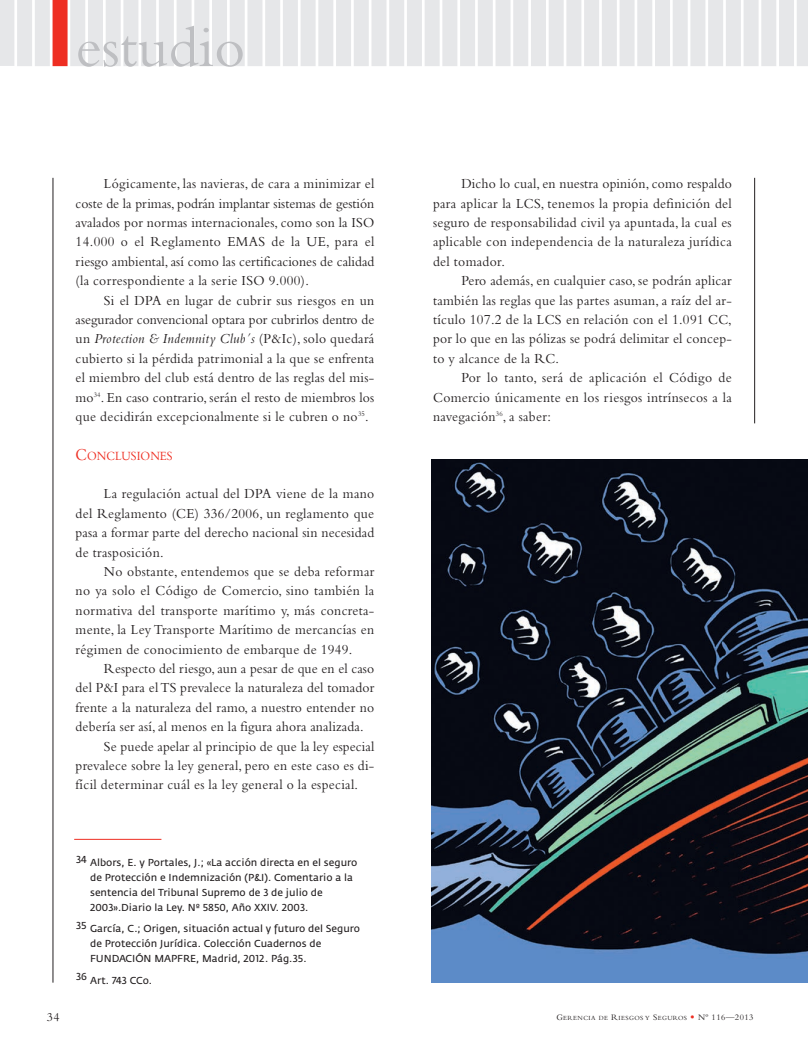
<style>
.page{position:relative;width:808px;height:1053px;background:#fff}
.page>*{position:absolute;margin:0;border:0;box-sizing:border-box;transform-origin:0 0}
.t1{font:60px "Bembo";color:#bebfc2}
.t2{font:14.38px "Bembo";letter-spacing:.02em;color:#231f20;scale:.95 1}
.t3{font:14.38px "Bembo";color:#231f20;scale:.95 1}
.t4{font:italic 14.38px "Bembo";letter-spacing:.025em;color:#231f20;scale:.95 1}
.t5{font:13.12px "Bembo";color:#ee2e22;scale:.9 1}
.t6{font:12.5px "Bembo";color:#231f20}
.t7{font:10px/15px "Fedra Sans";color:#231f20}
.t8{font:6.5px "Bembo";letter-spacing:.065em;color:#231f20}
.s1{font-style:normal}
.s2{font-size:17.5px}
.s3{font-size:8.75px}
.s4{font-family:"Goudy";font-size:8.75px;color:#ee2e22}
</style>
<div class="page">
<hr style="left:53px;top:178px;width:1px;height:804px;background:#231f20">
<hr style="left:754px;top:178px;width:1px;height:245px;background:#231f20">
<div style="left:17px;top:0;width:15px;height:66px;background:#e6e7e9"></div>
<div style="left:35px;top:0;width:15px;height:66px;background:#e6e7e9"></div>
<div style="left:53px;top:0;width:15px;height:66px;background:#ee2e22"></div>
<div style="left:70px;top:0;width:15px;height:66px;background:#e6e7e9"></div>
<div style="left:88px;top:0;width:15px;height:66px;background:#e6e7e9"></div>
<div style="left:106px;top:0;width:15px;height:66px;background:#e6e7e9"></div>
<div style="left:123px;top:0;width:15px;height:66px;background:#e6e7e9"></div>
<div style="left:141px;top:0;width:15px;height:66px;background:#e6e7e9"></div>
<div style="left:159px;top:0;width:15px;height:66px;background:#e6e7e9"></div>
<div style="left:177px;top:0;width:15px;height:66px;background:#e6e7e9"></div>
<div style="left:194px;top:0;width:15px;height:66px;background:#e6e7e9"></div>
<div style="left:212px;top:0;width:15px;height:66px;background:#e6e7e9"></div>
<div style="left:230px;top:0;width:15px;height:66px;background:#e6e7e9"></div>
<div style="left:247px;top:0;width:15px;height:66px;background:#e6e7e9"></div>
<div style="left:265px;top:0;width:15px;height:66px;background:#e6e7e9"></div>
<div style="left:283px;top:0;width:15px;height:66px;background:#e6e7e9"></div>
<div style="left:301px;top:0;width:15px;height:66px;background:#e6e7e9"></div>
<div style="left:318px;top:0;width:15px;height:66px;background:#e6e7e9"></div>
<div style="left:336px;top:0;width:15px;height:66px;background:#e6e7e9"></div>
<div style="left:354px;top:0;width:15px;height:66px;background:#e6e7e9"></div>
<div style="left:371px;top:0;width:15px;height:66px;background:#e6e7e9"></div>
<div style="left:389px;top:0;width:15px;height:66px;background:#e6e7e9"></div>
<div style="left:407px;top:0;width:15px;height:66px;background:#e6e7e9"></div>
<div style="left:425px;top:0;width:15px;height:66px;background:#e6e7e9"></div>
<div style="left:442px;top:0;width:15px;height:66px;background:#e6e7e9"></div>
<div style="left:460px;top:0;width:15px;height:66px;background:#e6e7e9"></div>
<div style="left:478px;top:0;width:15px;height:66px;background:#e6e7e9"></div>
<div style="left:495px;top:0;width:15px;height:66px;background:#e6e7e9"></div>
<div style="left:513px;top:0;width:15px;height:66px;background:#e6e7e9"></div>
<div style="left:531px;top:0;width:15px;height:66px;background:#e6e7e9"></div>
<div style="left:549px;top:0;width:15px;height:66px;background:#e6e7e9"></div>
<div style="left:566px;top:0;width:15px;height:66px;background:#e6e7e9"></div>
<div style="left:584px;top:0;width:15px;height:66px;background:#e6e7e9"></div>
<div style="left:602px;top:0;width:15px;height:66px;background:#e6e7e9"></div>
<div style="left:619px;top:0;width:15px;height:66px;background:#e6e7e9"></div>
<div style="left:637px;top:0;width:15px;height:66px;background:#e6e7e9"></div>
<div style="left:655px;top:0;width:15px;height:66px;background:#e6e7e9"></div>
<div style="left:673px;top:0;width:15px;height:66px;background:#e6e7e9"></div>
<div style="left:690px;top:0;width:15px;height:66px;background:#e6e7e9"></div>
<div style="left:708px;top:0;width:15px;height:66px;background:#e6e7e9"></div>
<div style="left:726px;top:0;width:15px;height:66px;background:#e6e7e9"></div>
<div style="left:743px;top:0;width:15px;height:66px;background:#e6e7e9"></div>
<div style="left:761px;top:0;width:15px;height:66px;background:#e6e7e9"></div>
<div style="left:797px;top:0;width:11px;height:66px;background:#e6e7e9"></div>
<div style="left:779px;top:0;width:15px;height:66px;background:#e6e7e9"></div>
<div style="left:0;top:0;width:14px;height:66px;background:#e6e7e9"></div>
<img style="left:432px;top:459px;width:376px;height:523px">
<hr style="left:74px;top:839px;width:87px;height:1px;background:#ee2e22">
<p class="t1" style="left:75px;top:27px;width:172px">estudio</p>
<p class="t2" style="left:104px;top:179px;width:286px">Lógicamente, las navieras, de cara a minimizar el</p>
<p class="t3" style="left:76px;top:198px;width:316px">coste de la primas, podrán implantar sistemas de gestión</p>
<p class="t2" style="left:76px;top:217px;width:316px">avalados por normas internacionales, como son la ISO</p>
<p class="t2" style="left:76px;top:237px;width:316px">14.000 o el Reglamento EMAS de la UE, para el</p>
<p class="t2" style="left:76px;top:256px;width:316px">riesgo ambiental, así como las certificaciones de calidad</p>
<p class="t2" style="left:76px;top:276px;width:247px">(la correspondiente a la serie ISO 9.000).</p>
<p class="t2" style="left:104px;top:295px;width:286px">Si el DPA en lugar de cubrir sus riesgos en un</p>
<p class="t3" style="left:76px;top:314px;width:316px">asegurador convencional optara por cubrirlos dentro de</p>
<p class="t4" style="left:76px;top:334px;width:316px"><span class="s1">un</span> Protection &amp; Indemnity Club´s <span class="s1">(P&amp;Ic), solo quedará</span></p>
<p class="t2" style="left:76px;top:353px;width:316px">cubierto si la pérdida patrimonial a la que se enfrenta</p>
<p class="t2" style="left:76px;top:372px;width:316px">el miembro del club está dentro de las reglas del mis-</p>
<p class="t2" style="left:76px;top:392px;width:316px">mo<sup>34</sup>. En caso contrario, serán el resto de miembros los</p>
<p class="t2" style="left:76px;top:411px;width:310px">que decidirán excepcionalmente si le cubren o no<sup>35</sup>.</p>
<p class="t5" style="left:76px;top:451px;width:109px"><span class="s2">C</span>ONCLUSIONES</p>
<p class="t2" style="left:104px;top:489px;width:286px">La regulación actual del DPA viene de la mano</p>
<p class="t2" style="left:76px;top:508px;width:316px">del Reglamento (CE) 336/2006, un reglamento que</p>
<p class="t2" style="left:76px;top:527px;width:316px">pasa a formar parte del derecho nacional sin necesidad</p>
<p class="t2" style="left:76px;top:547px;width:94px">de trasposición.</p>
<p class="t2" style="left:104px;top:566px;width:286px">No obstante, entendemos que se deba reformar</p>
<p class="t2" style="left:76px;top:586px;width:316px">no ya solo el Código de Comercio, sino también la</p>
<p class="t2" style="left:76px;top:605px;width:316px">normativa del transporte marítimo y, más concreta-</p>
<p class="t2" style="left:76px;top:624px;width:316px">mente, la Ley Transporte Marítimo de mercancías en</p>
<p class="t2" style="left:76px;top:644px;width:293px">régimen de conocimiento de embarque de 1949.</p>
<p class="t2" style="left:104px;top:663px;width:286px">Respecto del riesgo, aun a pesar de que en el caso</p>
<p class="t2" style="left:76px;top:682px;width:316px">del P&amp;I para el TS prevalece la naturaleza del tomador</p>
<p class="t2" style="left:76px;top:702px;width:316px">frente a la naturaleza del ramo, a nuestro entender no</p>
<p class="t2" style="left:76px;top:721px;width:305px">debería ser así, al menos en la figura ahora analizada.</p>
<p class="t2" style="left:104px;top:741px;width:286px">Se puede apelar al principio de que la ley especial</p>
<p class="t2" style="left:76px;top:760px;width:316px">prevalece sobre la ley general, pero en este caso es di-</p>
<p class="t2" style="left:76px;top:779px;width:299px">fícil determinar cuál es la ley general o la especial.</p>
<p class="t7" style="left:90px;top:855px;width:269px;text-indent:-14px">34 Albors, E. y Portales, J.; «La acción directa en el seguro de Protección e Indemnización (P&amp;I). Comentario a la sentencia del Tribunal Supremo de 3 de julio de 2003».Diario la Ley. Nº 5850, Año XXIV. 2003.</p>
<p class="t7" style="left:90px;top:922px;width:271px;text-indent:-14px">35 García, C.; Origen, situación actual y futuro del Seguro de Protección Jurídica. Colección Cuadernos de<br>FUNDACIÓN MAPFRE, Madrid, 2012. Pág.35.</p>
<p class="t7" style="left:76px;top:973px;width:77px">36 Art. 743 CCo.</p>
<p class="t2" style="left:461px;top:179px;width:286px">Dicho lo cual, en nuestra opinión, como respaldo</p>
<p class="t2" style="left:433px;top:198px;width:316px">para aplicar la LCS, tenemos la propia definición del</p>
<p class="t2" style="left:433px;top:217px;width:316px">seguro de responsabilidad civil ya apuntada, la cual es</p>
<p class="t2" style="left:433px;top:237px;width:316px">aplicable con independencia de la naturaleza jurídica</p>
<p class="t2" style="left:433px;top:256px;width:77px">del tomador.</p>
<p class="t2" style="left:461px;top:276px;width:286px">Pero además, en cualquier caso, se podrán aplicar</p>
<p class="t2" style="left:433px;top:295px;width:316px">también las reglas que las partes asuman, a raíz del ar-</p>
<p class="t2" style="left:433px;top:314px;width:316px">tículo 107.2 de la LCS en relación con el 1.091 CC,</p>
<p class="t2" style="left:433px;top:334px;width:316px">por lo que en las pólizas se podrá delimitar el concep-</p>
<p class="t2" style="left:433px;top:353px;width:134px">to y alcance de la RC.</p>
<p class="t2" style="left:461px;top:372px;width:286px">Por lo tanto, será de aplicación el Código de</p>
<p class="t2" style="left:433px;top:392px;width:316px">Comercio únicamente en los riesgos intrínsecos a la</p>
<p class="t2" style="left:433px;top:411px;width:126px">navegación<sup>36</sup>, a saber:</p>
<p class="t6" style="left:47px;top:1013px;width:14px">34</p>
<p class="t8" style="left:556px;top:1015px;width:199px"><span class="s3">G</span>ERENCIA DE <span class="s3">R</span>IESGOS Y <span class="s3">S</span>EGUROS <span class="s4">•</span> <span class="s3">Nº 116—2013</span></p>
</div>
